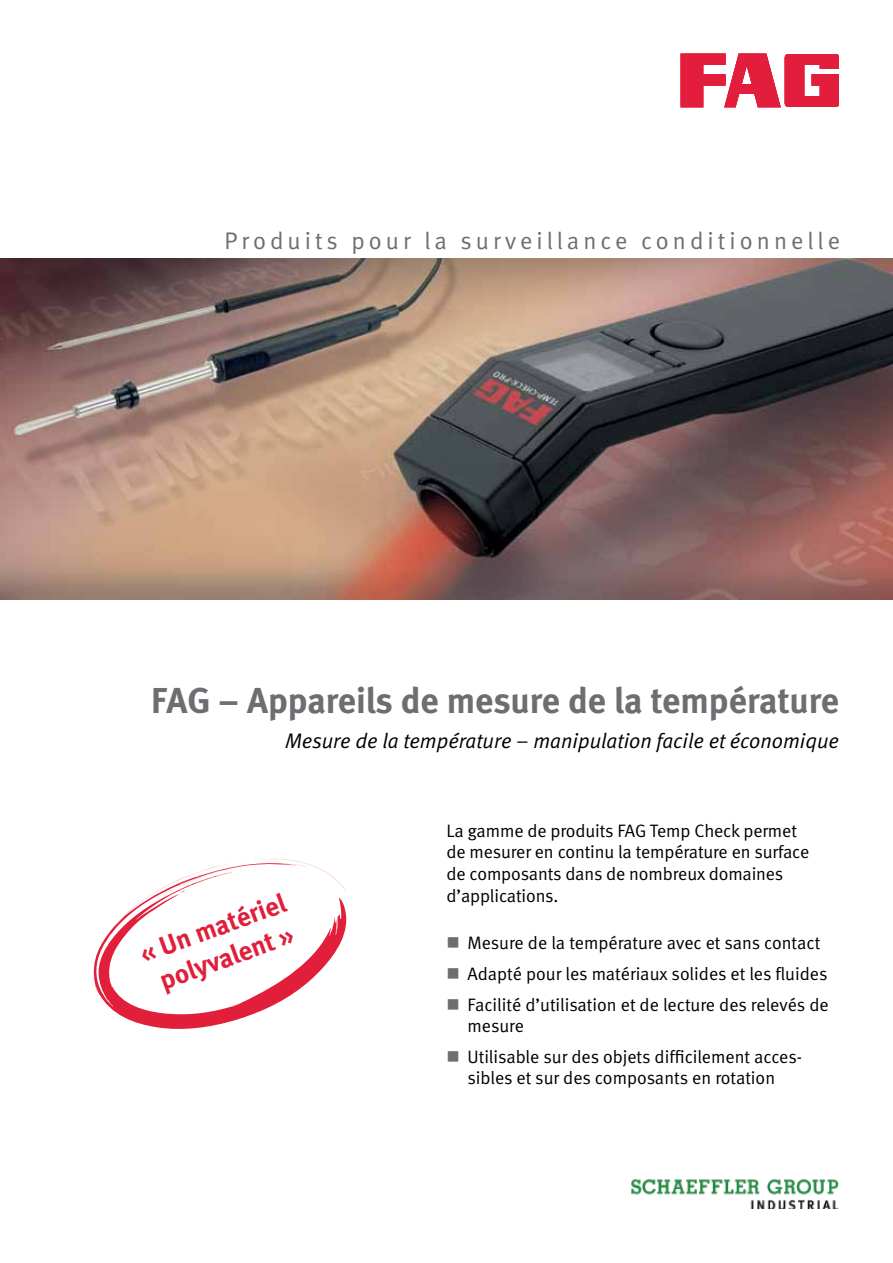
<style>
.page{position:relative;width:893px;height:1263px;background:#fff}
.page>*{position:absolute;margin:0;border:0;box-sizing:border-box;transform-origin:0 0}
.t1{font:700 36px "Meta";color:#6d6e71}
.t2{font:700 26.85px/32.1px "Meta";color:#e11f3b;text-align:center}
.t3{font:24px "Meta Normal";letter-spacing:.17em;color:#6d6e71}
.t4{font:italic 21px "Meta Normal";color:#000}
.t5{font:18px/21.6px "Meta Normal";letter-spacing:-.005em;color:#000}
</style>
<div class="page">
<svg style="left:93px;top:858px;width:254px;height:171px"></svg>
<svg style="left:681px;top:54px;width:158px;height:53px"></svg>
<img style="left:631px;top:1179px;width:208px;height:30px">
<img style="left:0;top:259px;width:893px;height:341px">
<h3 class="t3" style="left:225px;top:226px;width:617px">Produits pour la surveillance conditionnelle</h3>
<h1 class="t1" style="left:151px;top:678px;width:689px">FAG – Appareils de mesure de la température</h1>
<p class="t4" style="left:285px;top:728px;width:555px">Mesure de la température – manipulation facile et économique</p>
<h2 class="t2" style="left:135px;top:938px;width:155px;rotate:-20deg">« Un matériel polyvalent »</h2>
<p class="t5" style="left:446px;top:819px;width:364px">La gamme de produits FAG Temp Check permet de mesurer en continu la température en surface de composants dans de nombreux domaines d’applications.</p>
<p class="t5" style="left:467px;top:927px;width:363px;line-height:30.6px">Mesure de la température avec et sans contact<br>Adapté pour les matériaux solides et les fluides<br>Facilité d’utilisation et de lecture des relevés de</p>
<p class="t5" style="left:467px;top:1010px;width:336px;line-height:30.6px">mesure<br>Utilisable sur des objets difficilement acces-</p>
<p class="t5" style="left:467px;top:1067px;width:309px">sibles et sur des composants en rotation</p>
</div>
